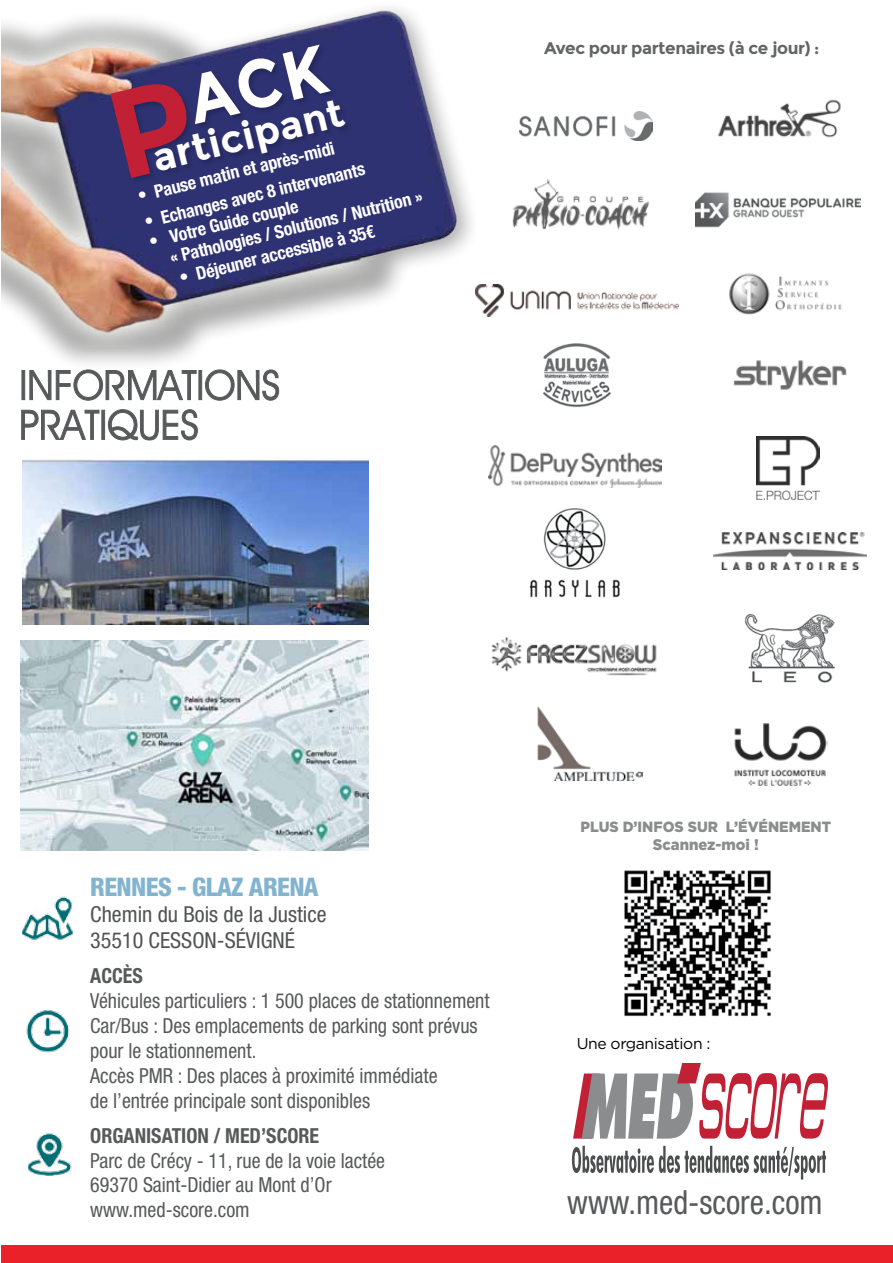
<style>
.page{position:relative;width:893px;height:1263px;background:#fff}
.page>*{position:absolute;margin:0;border:0;box-sizing:border-box;transform-origin:0 0}
.t1{font:700 38.85px "Montserrat";color:#fff}
.t2{font:condensed 33.3px "Helvetica Neue LT Pro";color:#58595b;scale:.96 1}
.t3{font:800 condensed 25.65px "Helvetica Neue LT Pro";letter-spacing:-.025em;color:#82b4d0}
.t4{font:condensed 22.05px/26.4px "Helvetica Neue LT Pro";color:#515254}
.t5{font:condensed 20.7px/24.9px "Helvetica Neue LT Pro";color:#58595b;scale:.96 1}
.t6{font:700 condensed 20.7px "Helvetica Neue LT Pro";color:#58595b;scale:.96 1}
.t7{font:700 condensed 18px/20.7px "Helvetica Neue LT Pro";color:#fff}
.t8{font:700 16.95px "Montserrat";letter-spacing:-.025em;color:#636466}
.t9{font:15.6px "Gotham";letter-spacing:-.025em;color:#000}
.t10{font:900 15.3px "Gotham";color:#8b8c8d;scale:.96 1}
.t11{font:900 14.85px "Gotham";color:#8b8c8d;scale:.96 1}
</style>
<div class="page">
<div style="left:1px;top:1245px;width:892px;height:18px;background:#eb212a"></div>
<img style="left:23px;top:896px;width:50px;height:44px">
<img style="left:27px;top:1133px;width:45px;height:43px">
<img style="left:26px;top:1010px;width:44px;height:43px">
<div style="left:2px;top:0;width:477px;height:369px;background:#000;opacity:.33"></div>
<img style="left:2px;top:0;width:468px;height:347px">
<div style="left:153px;top:99px;width:200px;height:78px;background:#2e3272"></div>
<div style="left:193px;top:43px;width:146px;height:88px;background:#000;opacity:.2"></div>
<div style="left:109px;top:82px;width:85px;height:103px;background:#2e3272"></div>
<svg style="left:21px;top:409px;width:177px;height:32px"></svg>
<svg style="left:21px;top:369px;width:258px;height:32px"></svg>
<svg style="left:573px;top:1063px;width:255px;height:76px"></svg>
<svg style="left:572px;top:1146px;width:254px;height:33px"></svg>
<img style="left:23px;top:459px;width:346px;height:165px">
<img style="left:21px;top:641px;width:348px;height:210px">
<img style="left:717px;top:99px;width:124px;height:39px">
<img style="left:696px;top:192px;width:164px;height:36px">
<img style="left:519px;top:112px;width:134px;height:28px">
<img style="left:543px;top:343px;width:68px;height:65px">
<img style="left:734px;top:723px;width:94px;height:63px">
<img style="left:512px;top:179px;width:138px;height:51px">
<img style="left:733px;top:360px;width:114px;height:30px">
<img style="left:529px;top:508px;width:91px;height:90px">
<img style="left:488px;top:445px;width:174px;height:43px">
<img style="left:757px;top:437px;width:63px;height:63px">
<img style="left:714px;top:532px;width:152px;height:37px">
<img style="left:744px;top:614px;width:91px;height:69px">
<img style="left:491px;top:637px;width:166px;height:39px">
<img style="left:476px;top:284px;width:202px;height:32px">
<img style="left:729px;top:273px;width:113px;height:42px">
<img style="left:537px;top:707px;width:106px;height:74px">
<img style="left:624px;top:870px;width:147px;height:147px">
<svg style="left:111px;top:45px;width:220px;height:133px"></svg>
<h1 class="t1" style="left:148px;top:136px;width:197px;rotate:-14deg">articipant</h1>
<p class="t7" style="left:136px;top:186px;width:204px;rotate:-14deg">• Pause matin et après-midi</p>
<p class="t7" style="left:142px;top:212px;width:228px;rotate:-14deg">• Echanges avec 8 intervenants</p>
<p class="t7" style="left:163px;top:228px;width:261px;text-indent:-17px;rotate:-14deg">• Votre Guide couple<br>« Pathologies / Solutions / Nutrition »</p>
<p class="t7" style="left:177px;top:268px;width:202px;rotate:-14deg">• Déjeuner accessible à 35€</p>
<p class="t8" style="left:544px;top:38px;width:277px">Avec pour partenaires (à ce jour) :</p>
<p class="t3" style="left:90px;top:870px;width:230px">RENNES - GLAZ ARENA</p>
<p class="t4" style="left:90px;top:901px;width:238px">Chemin du Bois de la Justice<br>35510 Cesson-sévigné</p>
<p class="t6" style="left:90px;top:963px;width:56px">ACCèS</p>
<p class="t5" style="left:90px;top:988px;width:418px">véhicules particuliers : 1 500 places de stationnement Car/Bus : Des emplacements de parking sont prévus pour le stationnement.<br>Accès PMR : Des places à proximité immédiate<br>de l’entrée principale sont disponibles</p>
<p class="t6" style="left:90px;top:1123px;width:240px">ORGANISATION / MED’SCORE</p>
<p class="t5" style="left:90px;top:1148px;width:309px">Parc de Crécy - 11, rue de la voie lactée<br>69370 saint-Didier au Mont d’or www.med-score.com</p>
<p class="t11" style="left:581px;top:816px;width:263px">PLUS D’INFOS SUR L’ÉVÉNEMENT</p>
<p class="t10" style="left:653px;top:834px;width:112px">Scannez-moi !</p>
<p class="t9" style="left:577px;top:1034px;width:135px">Une organisation :</p>
<h2 class="t2" style="left:567px;top:1183px;width:267px">www.med-score.com</h2>
</div>
